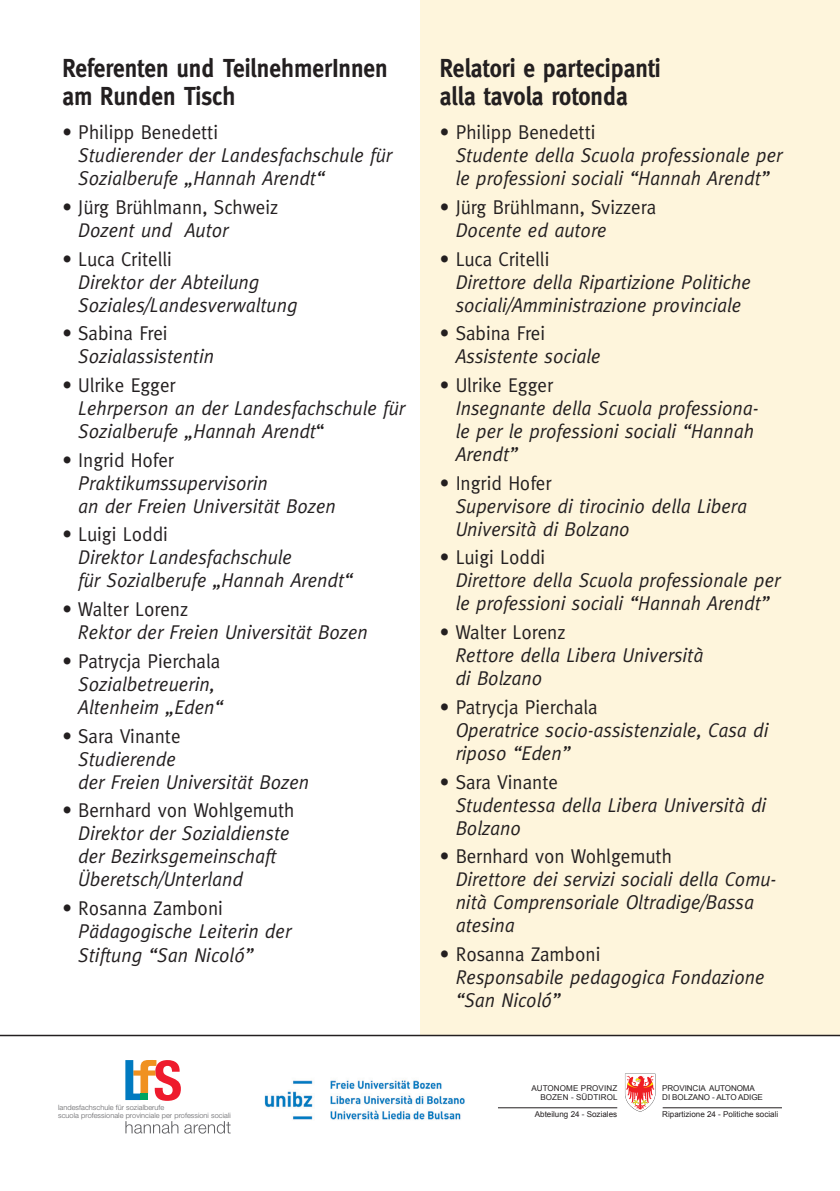
<style>
.page{position:relative;width:840px;height:1191px;background:#fff}
.page>*{position:absolute;margin:0;border:0;box-sizing:border-box;transform-origin:0 0}
.t1{font:700 26px/28px "Meta";color:#231f20;scale:.9 1}
.t2{font:italic 20px/23px "Meta";color:#231f20;scale:.95 1}
.t3{font:20px "Meta";color:#231f20;scale:.95 1}
.t4{font:8px/9.6px "Arial";color:#231f20;text-align:right}
.t5{font:7.4px/7.4px "Helvetica Neue Light OV YUIRZB";letter-spacing:.01em;color:#636366}
.s1{font-style:normal}
</style>
<div class="page">
<div style="left:420px;top:0;width:419px;height:1035px;background:#fef5dc"></div>
<hr style="left:0;top:1034px;width:839px;height:2px;background:#231f20">
<svg style="left:125px;top:1121px;width:105px;height:12px"></svg>
<svg style="left:125px;top:1060px;width:56px;height:40px"></svg>
<div style="left:140px;top:1093px;width:8px;height:7px;background:#00a561"></div>
<hr style="left:662px;top:1107px;width:119px;height:1px;background:#231f20">
<hr style="left:497px;top:1107px;width:120px;height:1px;background:#231f20">
<svg style="left:625px;top:1073px;width:30px;height:38px"></svg>
<img style="left:264px;top:1079px;width:201px;height:41px">
<h1 class="t1" style="left:62px;top:55px;width:363px">Referenten und TeilnehmerInnen am Runden Tisch</h1>
<p class="t3" style="left:62px;top:124px;width:165px">• Philipp Benedetti</p>
<p class="t2" style="left:78px;top:145px;width:332px">Studierender der Landesfachschule für<br>Sozialberufe „Hannah Arendt“</p>
<p class="t3" style="left:62px;top:199px;width:228px">• Jürg Brühlmann, Schweiz</p>
<p class="t2" style="left:78px;top:220px;width:159px">Dozent und Autor</p>
<p class="t3" style="left:62px;top:251px;width:117px">• Luca Critelli</p>
<p class="t2" style="left:78px;top:272px;width:232px">Direktor der Abteilung<br>Soziales/Landesverwaltung</p>
<p class="t3" style="left:62px;top:325px;width:112px">• Sabina Frei</p>
<p class="t2" style="left:78px;top:346px;width:144px">Sozialassistentin</p>
<p class="t3" style="left:62px;top:377px;width:121px">• Ulrike Egger</p>
<p class="t2" style="left:78px;top:398px;width:345px">Lehrperson an der Landesfachschule für<br>Sozialberufe „Hannah Arendt<span class="s1">“</span></p>
<p class="t3" style="left:62px;top:452px;width:119px">• Ingrid Hofer</p>
<p class="t2" style="left:78px;top:473px;width:272px">Praktikumssupervisorin<br>an der Freien Universität Bozen</p>
<p class="t3" style="left:62px;top:526px;width:112px">• Luigi Loddi</p>
<p class="t2" style="left:78px;top:547px;width:290px">Direktor Landesfachschule<br>für Sozialberufe „Hannah Arendt“</p>
<p class="t3" style="left:62px;top:601px;width:134px">• Walter Lorenz</p>
<p class="t2" style="left:78px;top:622px;width:306px">Rektor der Freien Universität Bozen</p>
<p class="t3" style="left:62px;top:653px;width:168px">• Patrycja Pierchala</p>
<p class="t2" style="left:78px;top:674px;width:154px">Sozialbetreuerin,<br>Altenheim „Eden“</p>
<p class="t3" style="left:62px;top:727px;width:126px">• Sara Vinante</p>
<p class="t2" style="left:78px;top:748px;width:244px">Studierende<br>der Freien Universität Bozen</p>
<p class="t3" style="left:62px;top:802px;width:245px">• Bernhard von Wohlgemuth</p>
<p class="t2" style="left:78px;top:823px;width:224px">Direktor der Sozialdienste der Bezirksgemeinschaft<br>Überetsch/Unterland</p>
<p class="t3" style="left:62px;top:900px;width:170px">• Rosanna Zamboni</p>
<p class="t2" style="left:78px;top:920px;width:225px;line-height:24px">Pädagogische Leiterin der<br>Stiftung “San Nicoló”</p>
<p class="t5" style="left:58px;top:1103px;width:174px">landesfachschule für sozialberufe<br>scuola professionale provinciale per professioni sociali</p>
<h1 class="t1" style="left:439px;top:55px;width:247px">Relatori e partecipanti alla tavola rotonda</h1>
<p class="t3" style="left:439px;top:124px;width:165px">• Philipp Benedetti</p>
<p class="t2" style="left:455px;top:145px;width:345px">Studente della Scuola professionale per le professioni sociali “Hannah Arendt”</p>
<p class="t3" style="left:439px;top:199px;width:229px">• Jürg Brühlmann, Svizzera</p>
<p class="t2" style="left:455px;top:220px;width:160px">Docente ed autore</p>
<p class="t3" style="left:439px;top:251px;width:117px">• Luca Critelli</p>
<p class="t2" style="left:455px;top:272px;width:312px">Direttore della Ripartizione Politiche sociali/Amministrazione provinciale</p>
<p class="t3" style="left:439px;top:325px;width:112px">• Sabina Frei</p>
<p class="t2" style="left:455px;top:346px;width:154px">Assistente sociale</p>
<p class="t3" style="left:439px;top:377px;width:121px">• Ulrike Egger</p>
<p class="t2" style="left:455px;top:398px;width:320px">Insegnante della Scuola professiona&shy;le per le professioni sociali “Hannah<br>Arendt”</p>
<p class="t3" style="left:439px;top:475px;width:119px">• Ingrid Hofer</p>
<p class="t2" style="left:455px;top:496px;width:308px">Supervisore di tirocinio della Libera<br>Università di Bolzano</p>
<p class="t3" style="left:439px;top:549px;width:112px">• Luigi Loddi</p>
<p class="t2" style="left:455px;top:570px;width:343px">Direttore della Scuola professionale per le professioni sociali “Hannah Arendt”</p>
<p class="t3" style="left:439px;top:624px;width:134px">• Walter Lorenz</p>
<p class="t2" style="left:455px;top:645px;width:262px">Rettore della Libera Università di Bolzano</p>
<p class="t3" style="left:439px;top:699px;width:168px">• Patrycja Pierchala</p>
<p class="t2" style="left:455px;top:720px;width:330px">Operatrice socio-assistenziale, Casa di riposo “Eden”</p>
<p class="t3" style="left:439px;top:773px;width:126px">• Sara Vinante</p>
<p class="t2" style="left:455px;top:794px;width:328px">Studentessa della Libera Università di<br>Bolzano</p>
<p class="t3" style="left:439px;top:848px;width:245px">• Bernhard von Wohlgemuth</p>
<p class="t2" style="left:455px;top:869px;width:339px">Direttore dei servizi sociali della Comu&shy;nità Comprensoriale Oltradige/Bassa atesina</p>
<p class="t3" style="left:439px;top:946px;width:170px">• Rosanna Zamboni</p>
<p class="t2" style="left:455px;top:967px;width:326px">Responsabile pedagogica Fondazione “San Nicoló”</p>
<p class="t4" style="left:531px;top:1083px;width:88px">AUTONOME PROVINZ<br>BOZEN - SÜDTIROL</p>
<p class="t4" style="left:534px;top:1109px;width:84px">Abteilung 24 - Soziales</p>
<p class="t4" style="left:662px;top:1083px;width:102px;text-align:left">PROVINCIA AUTONOMA<br>DI BOLZANO - ALTO ADIGE</p>
<p class="t4" style="left:662px;top:1109px;width:117px">Ripartizione 24 - Politiche sociali</p>
</div>
